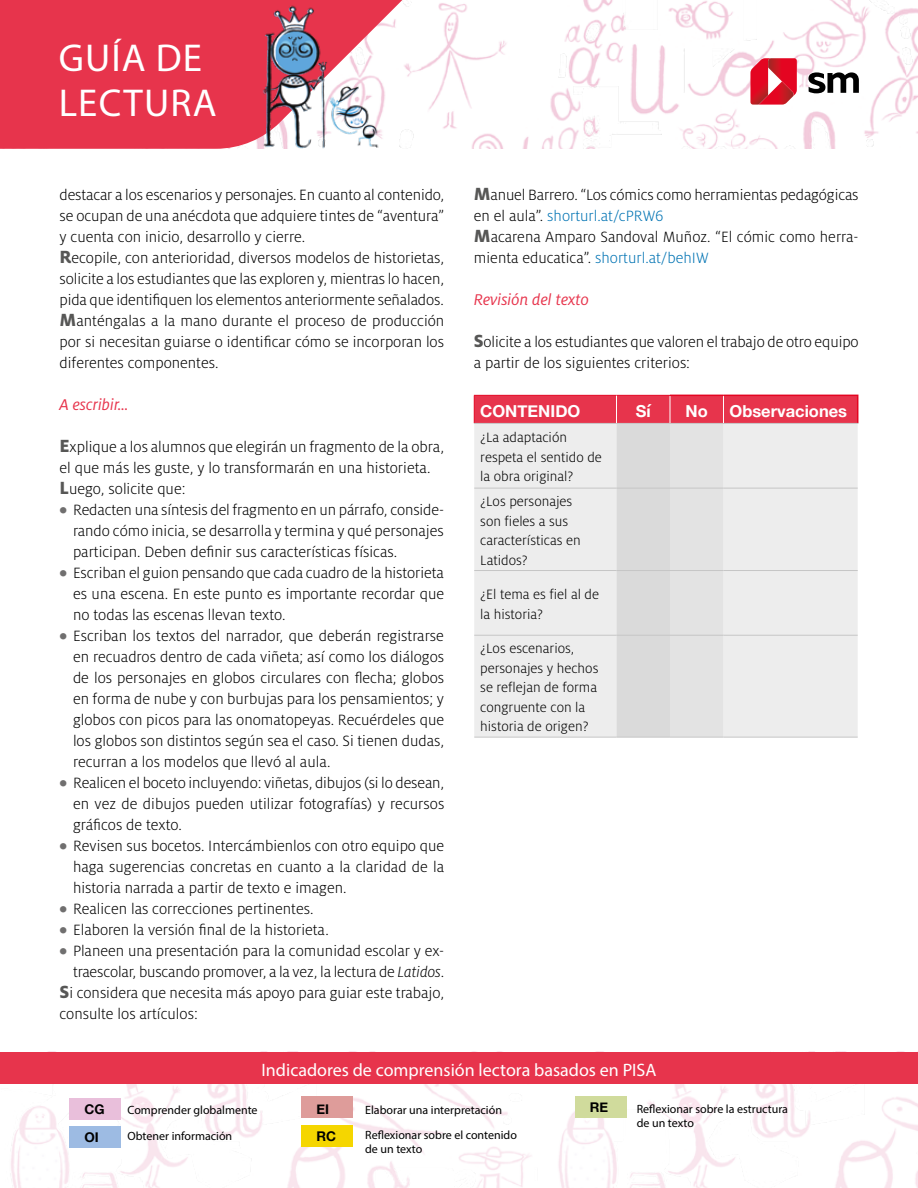
<style>
.page{position:relative;width:918px;height:1188px;background:#fff}
.page>*{position:absolute;margin:0;border:0;box-sizing:border-box;transform-origin:0 0}
.t1{font:39px/45px "Myriad Pro";letter-spacing:.03em;color:#fff}
.t2{font:18px "Myriad Pro";color:#fff}
.t3{font:italic 17.25px "Milo Pro";color:#e7344c}
.t4{font:300 16.5px/21px "Milo Pro";color:#000;text-align:justify}
.t5{font:700 16.5px "Helvetica Neue";color:#fff}
.t6{font:300 15px/19.5px "Milo Pro";color:#000}
.t7{font:700 13.35px "Helvetica Neue";color:#000}
.t8{font:12px/25.2px "Myriad Pro";color:#000}
.s1{font-weight:800;font-size:19.5px;color:#575756}
.s2{font-weight:800;color:#706f6f}
.s3{font-style:italic}
.s4{color:#0073b3}
</style>
<div class="page">
<img style="left:427px;top:0;width:490px;height:149px">
<svg style="left:0;top:0;width:427px;height:149px;background:#ea5165"></svg>
<svg style="left:917px;top:8px;width:1px;height:126px"></svg>
<img style="left:0;top:1083px;width:918px;height:105px">
<div style="left:0;top:1052px;width:918px;height:31px;background:#e7344c"></div>
<div style="left:70px;top:1098px;width:51px;height:21px;background:#e9bfdb"></div>
<div style="left:302px;top:1097px;width:51px;height:21px;background:#de9c9a"></div>
<div style="left:70px;top:1127px;width:51px;height:21px;background:#9dbbe3"></div>
<div style="left:302px;top:1125px;width:51px;height:22px;background:#f5d600"></div>
<div style="left:575px;top:1097px;width:51px;height:21px;background:#d0db9c"></div>
<img style="left:242px;top:0;width:144px;height:149px">
<svg style="left:808px;top:72px;width:51px;height:21px"></svg>
<svg style="left:750px;top:58px;width:47px;height:47px;background:#df3849"></svg>
<hr style="left:474px;top:737px;width:143px;height:1px;background:#c6c6c6">
<hr style="left:616px;top:737px;width:54px;height:1px;background:#c6c6c6">
<hr style="left:670px;top:737px;width:53px;height:1px;background:#c6c6c6">
<hr style="left:723px;top:737px;width:135px;height:1px;background:#c6c6c6">
<svg style="left:474px;top:395px;width:384px;height:342px;background:#e8d9db"></svg>
<h1 class="t1" style="left:59px;top:35px;width:159px">GUÍA DE<br>LECTURA</h1>
<p class="t4" style="left:60px;top:184px;width:386px;text-align:left">destacar a los escenarios y personajes. En cuanto al contenido, se ocupan de una anécdota que adquiere tintes de “aventura” y cuenta con inicio, desarrollo y cierre.<br><span class="s1">R</span>ecopile, con anterioridad, diversos modelos de historietas, solicite a los estudiantes que las exploren y, mientras lo hacen, pida que identifiquen los elementos anteriormente señalados.<br><span class="s1">M</span>anténgalas a la mano durante el proceso de producción por si necesitan guiarse o identificar cómo se incorporan los diferentes componentes.</p>
<p class="t3" style="left:60px;top:395px;width:70px">A escribir…</p>
<p class="t4" style="left:60px;top:436px;width:386px;text-align:left"><span class="s1">E</span>xplique a los alumnos que elegirán un fragmento de la obra, el que más les guste, y lo transformarán en una historieta.<br><span class="s1">L</span>uego, solicite que:</p>
<p class="t4" style="left:73px;top:499px;width:373px;text-indent:-13px"><span class="s2">•</span> Redacten una síntesis del fragmento en un párrafo, conside&shy;rando cómo inicia, se desarrolla y termina y qué personajes participan. Deben definir sus características físicas.</p>
<p class="t4" style="left:73px;top:562px;width:373px;text-indent:-13px"><span class="s2">•</span> Escriban el guion pensando que cada cuadro de la historieta es una escena. En este punto es importante recordar que no todas las escenas llevan texto.</p>
<p class="t4" style="left:73px;top:625px;width:373px;text-indent:-13px"><span class="s2">•</span> Escriban los textos del narrador, que deberán registrarse en recuadros dentro de cada viñeta; así como los diálogos de los personajes en globos circulares con flecha; globos en forma de nube y con burbujas para los pensamientos; y globos con picos para las onomatopeyas. Recuérdeles que los globos son distintos según sea el caso. Si tienen dudas, recurran a los modelos que llevó al aula.</p>
<p class="t4" style="left:73px;top:772px;width:373px;text-indent:-13px"><span class="s2">•</span> Realicen el boceto incluyendo: viñetas, dibujos (si lo desean, en vez de dibujos pueden utilizar fotografías) y recursos gráficos de texto.</p>
<p class="t4" style="left:73px;top:835px;width:373px;text-indent:-13px"><span class="s2">•</span> Revisen sus bocetos. Intercámbienlos con otro equipo que haga sugerencias concretas en cuanto a la claridad de la historia narrada a partir de texto e imagen.</p>
<p class="t4" style="left:60px;top:898px;width:255px"><span class="s2">•</span> Realicen las correcciones pertinentes.</p>
<p class="t4" style="left:60px;top:919px;width:271px"><span class="s2">•</span> Elaboren la versión final de la historieta.</p>
<p class="t4" style="left:60px;top:940px;width:386px"><span class="s2">•</span> Planeen una presentación para la comunidad escolar y ex-</p>
<p class="t4" style="left:73px;top:961px;width:373px">traescolar, buscando promover, a la vez, la lectura de <span class="s3">Latidos</span>.</p>
<p class="t4" style="left:60px;top:982px;width:386px"><span class="s1">S</span>i considera que necesita más apoyo para guiar este trabajo,</p>
<p class="t4" style="left:60px;top:1003px;width:140px">consulte los artículos:</p>
<p class="t4" style="left:474px;top:184px;width:386px;text-align:left"><span class="s1">M</span>anuel Barrero. “Los cómics como herramientas pedagógicas en el aula”. <span class="s4">shorturl.at/cPRW6<br></span><span class="s1">M</span>acarena Amparo Sandoval Muñoz. “El cómic como herra&shy;mienta educatica”. <span class="s4">shorturl.at/behIW</span></p>
<p class="t3" style="left:474px;top:290px;width:117px">Revisión del texto</p>
<p class="t4" style="left:474px;top:331px;width:386px"><span class="s1">S</span>olicite a los estudiantes que valoren el trabajo de otro equipo a partir de los siguientes criterios:</p>
<p class="t5" style="left:480px;top:399px;width:102px">CONTENIDO</p>
<p class="t5" style="left:636px;top:399px;width:16px">Sí</p>
<p class="t5" style="left:686px;top:399px;width:24px">No</p>
<p class="t5" style="left:730px;top:399px;width:119px">Observaciones</p>
<p class="t6" style="left:480px;top:428px;width:123px">¿La adaptación respeta el sentido de la obra original?</p>
<p class="t6" style="left:480px;top:492px;width:102px">¿Los personajes son fieles a sus características en<br>Latidos?</p>
<p class="t6" style="left:480px;top:585px;width:120px">¿El tema es fiel al de la historia?</p>
<p class="t6" style="left:480px;top:639px;width:120px">¿Los escenarios, personajes y hechos se reflejan de forma congruente con la historia de origen?</p>
<p class="t2" style="left:262px;top:1059px;width:396px">Indicadores de comprensión lectora basados en PISA</p>
<p class="t7" style="left:84px;top:1099px;width:22px">CG</p>
<p class="t7" style="left:317px;top:1099px;width:14px">EI</p>
<p class="t7" style="left:84px;top:1127px;width:16px">OI</p>
<p class="t7" style="left:317px;top:1126px;width:21px">RC</p>
<p class="t8" style="left:128px;top:1097px;width:132px">Comprender globalmente</p>
<p class="t8" style="left:365px;top:1097px;width:153px">Elaborar una interpretación<br>Reflexionar sobre el contenido</p>
<p class="t8" style="left:365px;top:1136px;width:59px">de un texto</p>
<p class="t8" style="left:128px;top:1123px;width:106px">Obtener información</p>
<p class="t7" style="left:590px;top:1097px;width:20px">RE</p>
<p class="t8" style="left:637px;top:1101px;width:153px;line-height:14.4px">Reflexionar sobre la estructura de un texto</p>
</div>
